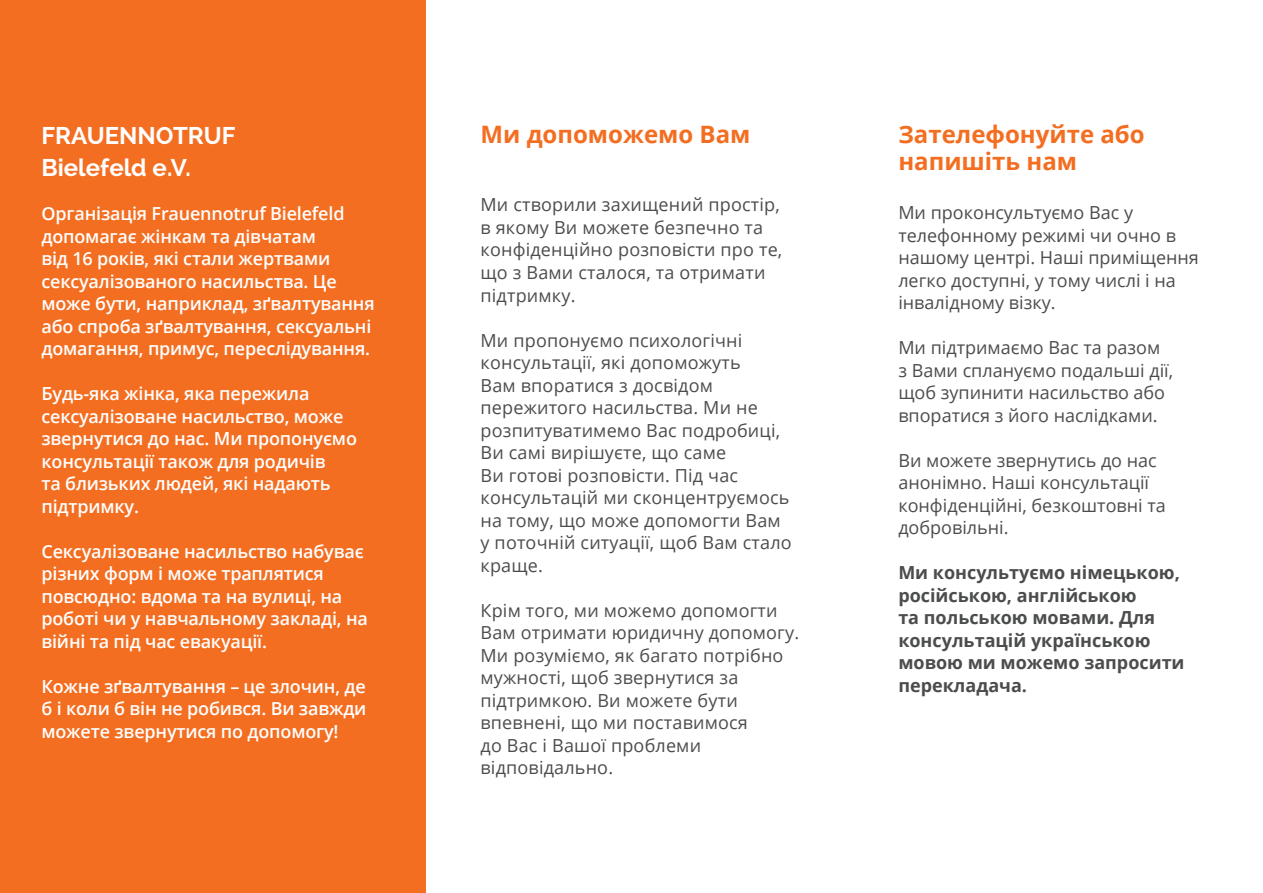
<style>
.page{position:relative;width:1263px;height:893px;background:#fff}
.page>*{position:absolute;margin:0;border:0;box-sizing:border-box;transform-origin:0 0}
.t1{font:700 24px/27px "Open Sans";color:#f36e21}
.t2{font:700 24px "Raleway";color:#fff}
.t3{font:18px/22.5px "Open Sans";letter-spacing:.01em;color:#4b4c4d}
.t4{font:600 18px/22.5px "Open Sans";letter-spacing:-.01em;color:#fff}
.t5{font:700 18px/22.5px "Open Sans";color:#4b4c4d}
</style>
<div class="page">
<div style="left:0;top:0;width:425px;height:893px;background:#f36e21"></div>
<p class="t2" style="left:41px;top:122px;width:196px">FRAUENNOTRUF</p>
<p class="t2" style="left:41px;top:154px;width:151px">Bielefeld e.V.</p>
<p class="t4" style="left:41px;top:202px;width:305px">Організація Frauennotruf Bielefeld</p>
<p class="t4" style="left:41px;top:225px;width:335px">допомагає жінкам та дівчатам<br>від 16 років, які стали жертвами сексуалізованого насильства. Це може бути, наприклад, зґвалтування або спроба зґвалтування, сексуальні домагання, примус, переслідування.</p>
<p class="t4" style="left:41px;top:382px;width:317px">Будь-яка жінка, яка пережила сексуалізоване насильство, може звернутися до нас. Ми пропонуємо консультації також для родичів<br>та близьких людей, які надають підтримку.</p>
<p class="t4" style="left:41px;top:540px;width:328px">Сексуалізоване насильство набуває різних форм і може траплятися повсюдно: вдома та на вулиці, на роботі чи у навчальному закладі, на війні та під час евакуації.</p>
<p class="t4" style="left:41px;top:675px;width:326px;text-align:justify">Кожне зґвалтування – це злочин, де б і коли б він не робився. Ви завжди можете звернутися по допомогу!</p>
<p class="t1" style="left:480px;top:121px;width:271px">Ми допоможемо Вам</p>
<p class="t3" style="left:480px;top:193px;width:303px">Ми створили захищений простір, в якому Ви можете безпечно та конфіденційно розповісти про те, що з Вами сталося, та отримати підтримку.</p>
<p class="t3" style="left:480px;top:328px;width:313px">Ми пропонуємо психологічні консультації, які допоможуть<br>Вам впоратися з досвідом пережитого насильства. Ми не розпитуватимемо Вас подробиці,<br>Ви самі вирішуєте, що саме<br>Ви готові розповісти. Під час консультацій ми сконцентруємось на тому, що може допомогти Вам у поточній ситуації, щоб Вам стало краще.</p>
<p class="t3" style="left:480px;top:598px;width:320px">Крім того, ми можемо допомогти<br>Вам отримати юридичну допомогу.<br>Ми розуміємо, як багато потрібно мужності, щоб звернутися за підтримкою. Ви можете бути впевнені, що ми поставимося<br>до Вас і Вашої проблеми відповідально.</p>
<p class="t1" style="left:898px;top:120px;width:248px">Зателефонуйте або напишіть нам</p>
<p class="t3" style="left:898px;top:201px;width:302px">Ми проконсультуємо Вас у телефонному режимі чи очно в нашому центрі. Наші приміщення легко доступні, у тому числі і на інвалідному візку.</p>
<p class="t3" style="left:898px;top:336px;width:276px">Ми підтримаємо Вас та разом з Вами сплануємо подальші дії, щоб зупинити насильство або впоратися з його наслідками.</p>
<p class="t3" style="left:898px;top:448px;width:269px">Ви можете звернутись до нас анонімно. Наші консультації конфіденційні, безкоштовні та добровільні.</p>
<p class="t5" style="left:898px;top:561px;width:288px">Ми консультуємо німецькою, російською, англійською<br>та польською мовами. Для консультацій українською мовою ми можемо запросити перекладача.</p>
</div>
